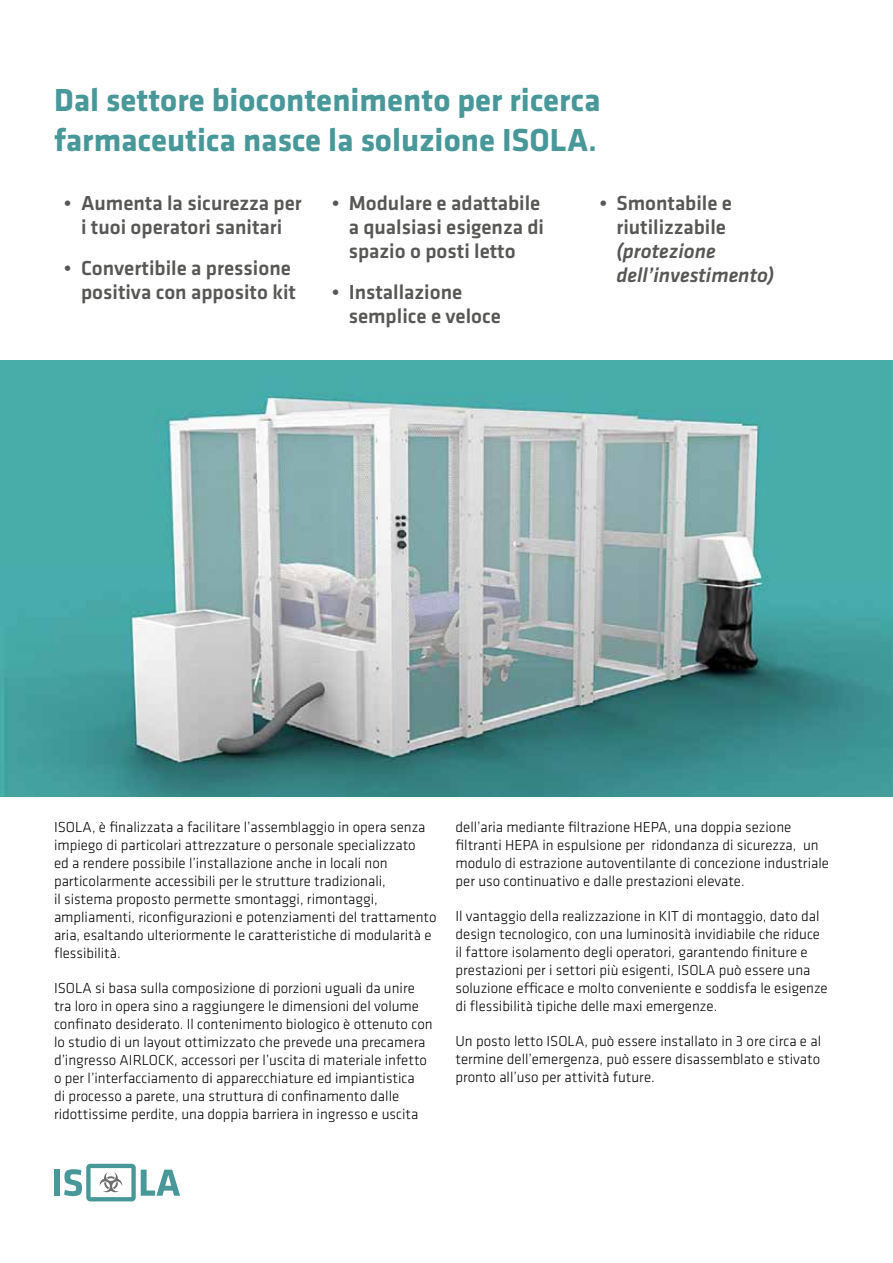
<style>
.page{position:relative;width:893px;height:1263px;background:#fff}
.page>*{position:absolute;margin:0;border:0;box-sizing:border-box;transform-origin:0 0}
.t1{font:700 33px/39.6px "Klavika";color:#489799}
.t2{font:500 21px/24px "Klavika";color:#575756;text-align:center}
.t3{font:italic 500 21px/24px "Klavika";color:#575756}
.t4{font:300 15px/18px "Klavika";color:#000}
.s1{font-weight:500}
</style>
<div class="page">
<img style="left:0;top:360px;width:893px;height:437px">
<div style="left:54px;top:1169px;width:6px;height:27px;background:#489799"></div>
<svg style="left:64px;top:1164px;width:116px;height:37px"></svg>
<h1 class="t1" style="left:54px;top:81px;width:548px">Dal settore biocontenimento per ricerca farmaceutica nasce la soluzione ISOLA<span class="s1">.</span></h1>
<h2 class="t2" style="left:64px;top:191px;width:239px">• Aumenta la sicurezza per i tuoi operatori sanitari</h2>
<h2 class="t2" style="left:64px;top:256px;width:234px;text-align:right">• Convertibile a pressione positiva con apposito kit</h2>
<h2 class="t2" style="left:349px;top:191px;width:197px;text-align:left;text-indent:-17px">• Modulare e adattabile a qualsiasi esigenza di spazio o posti letto</h2>
<h2 class="t2" style="left:349px;top:280px;width:154px;text-align:left;text-indent:-17px">• Installazione semplice e veloce</h2>
<h2 class="t2" style="left:599px;top:191px;width:134px">• Smontabile e riutilizzabile</h2>
<h2 class="t3" style="left:616px;top:239px;width:159px">(protezione dell’investimento)</h2>
<p class="t4" style="left:54px;top:818px;width:384px">ISOLA, è finalizzata a facilitare l’assemblaggio in opera senza impiego di particolari attrezzature o personale specializzato<br>ed a rendere possibile l’installazione anche in locali non particolarmente accessibili per le strutture tradizionali,<br>il sistema proposto permette smontaggi, rimontaggi, ampliamenti, riconfigurazioni e potenziamenti del trattamento aria, esaltando ulteriormente le caratteristiche di modularità e flessibilità.</p>
<p class="t4" style="left:54px;top:979px;width:380px">ISOLA si basa sulla composizione di porzioni uguali da unire tra loro in opera sino a raggiungere le dimensioni del volume confinato desiderato. Il contenimento biologico è ottenuto con lo studio di un layout ottimizzato che prevede una precamera d’ingresso AIRLOCK, accessori per l’uscita di materiale infetto o per l’interfacciamento di apparecchiature ed impiantistica<br>di processo a parete, una struttura di confinamento dalle ridottissime perdite, una doppia barriera in ingresso e uscita</p>
<p class="t4" style="left:455px;top:818px;width:375px">dell’aria mediante filtrazione HEPA, una doppia sezione filtranti HEPA in espulsione per ridondanza di sicurezza, un modulo di estrazione autoventilante di concezione industriale per uso continuativo e dalle prestazioni elevate.</p>
<p class="t4" style="left:455px;top:907px;width:374px">Il vantaggio della realizzazione in KIT di montaggio, dato dal design tecnologico, con una luminosità invidiabile che riduce il fattore isolamento degli operatori, garantendo finiture e prestazioni per i settori più esigenti, ISOLA può essere una soluzione efficace e molto conveniente e soddisfa le esigenze di flessibilità tipiche delle maxi emergenze.</p>
<p class="t4" style="left:455px;top:1032px;width:367px;text-align:justify">Un posto letto ISOLA, può essere installato in 3 ore circa e al termine dell’emergenza, può essere disassemblato e stivato pronto all’uso per attività future.</p>
</div>
